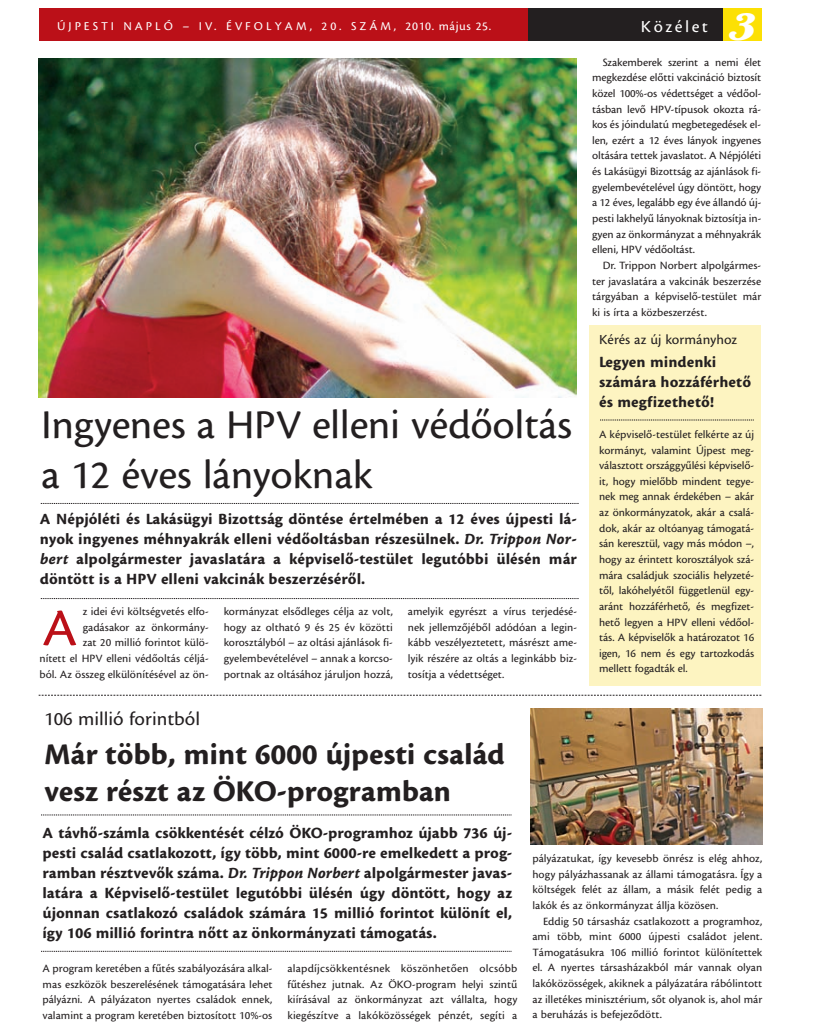
<style>
.page{position:relative;width:833px;height:1025px;background:#fff}
.page>*{position:absolute;margin:0;border:0;box-sizing:border-box;transform-origin:0 0}
.t1{font:55px "Cronos M";color:#bb1018}
.t2{font:42.5px/50px "Cronos M";letter-spacing:-.01em;color:#231f20}
.t3{font:40px "Eclat ICG";color:#fff}
.t4{font:700 31.25px/37.5px "Cronos M";letter-spacing:-.01em;color:#231f20}
.t5{font:20px "Cronos M";color:#231f20}
.t6{font:17.5px "Cronos M";letter-spacing:.145em;color:#fff}
.t7{font:700 16.25px/20px "Cronos M";color:#231f20;text-align:justify}
.t8{font:14.38px "Cronos M";color:#231f20}
.t9{font:12.5px "Cronos M";letter-spacing:.24em;color:#fff}
.t10{font:11.62px/15.6px "Cronos M";color:#231f20;text-align:justify}
.s1{font-style:italic}
</style>
<div class="page">
<div style="left:589px;top:326px;width:171px;height:359px;background:#fdf4c1"></div>
<svg style="left:41px;top:598px;width:537px;height:1px"></svg>
<svg style="left:41px;top:814px;width:470px;height:1px"></svg>
<svg style="left:41px;top:950px;width:470px;height:1px"></svg>
<svg style="left:600px;top:419px;width:154px;height:1px"></svg>
<svg style="left:41px;top:503px;width:537px;height:1px"></svg>
<div style="left:39px;top:9px;width:492px;height:32px;background:#bb1018"></div>
<div style="left:528px;top:9px;width:196px;height:32px;background:#231f20"></div>
<div style="left:723px;top:9px;width:39px;height:32px;background:#fce004"></div>
<svg style="left:39px;top:694px;width:722px;height:1px"></svg>
<img style="left:39px;top:59px;width:537px;height:338px">
<img style="left:531px;top:708px;width:231px;height:136px">
<p class="t9" style="left:57px;top:21px;width:435px">ÚJPESTI NAPLÓ – IV. ÉVFOLYAM, 20. SZÁM, 2010. május 25.</p>
<h3 class="t6" style="left:641px;top:19px;width:69px">Közélet</h3>
<h3 class="t3" style="left:729px;top:2px;width:29px">3</h3>
<h2 class="t2" style="left:41px;top:401px;width:532px">Ingyenes a HPV elleni védõoltás a 12 éves lányoknak</h2>
<p class="t7" style="left:40px;top:509px;width:538px">A Népjóléti és Lakásügyi Bizottság döntése értelmében a 12 éves újpesti lá&shy;nyok ingyenes méhnyakrák elleni védõoltásban részesülnek. <span class="s1">Dr. Trippon Nor&shy;bert</span> alpolgármester javaslatára a képviselõ-testület legutóbbi ülésén már döntött is a HPV elleni vakcinák beszerzésérõl.</p>
<p class="t10" style="left:40px;top:603px;width:171px;text-align:right">z idei évi költségvetés elfo&shy;gadásakor az önkormány-<br>zat 20 millió forintot külö-<br>nített el HPV elleni védõoltás céljá&shy;ból. Az összeg elkülönítésével az ön-</p>
<p class="t10" style="left:224px;top:603px;width:171px">kormányzat elsõdleges célja az volt, hogy az oltható 9 és 25 év közötti korosztályból – az oltási ajánlások fi&shy;gyelembevételével – annak a korcso&shy;portnak az oltásához járuljon hozzá,</p>
<p class="t10" style="left:408px;top:603px;width:171px">amelyik egyrészt a vírus terjedésé&shy;nek jellemzõjébõl adódóan a legin&shy;kább veszélyeztetett, másrészt ame&shy;lyik részére az oltás a leginkább biz&shy;tosítja a védettséget.</p>
<h1 class="t1" style="left:42px;top:605px;width:37px">A</h1>
<h3 class="t5" style="left:44px;top:710px;width:157px">106 millió forintból</h3>
<h3 class="t4" style="left:44px;top:736px;width:462px">Már több, mint 6000 újpesti család vesz részt az ÖKO-programban</h3>
<p class="t10" style="left:592px;top:55px;width:171px;text-indent:11px">Szakemberek szerint a nemi élet megkezdése elõtti vakcináció biztosít közel 100%-os védettséget a védõol&shy;tásban levõ HPV-típusok okozta rá&shy;kos és jóindulatú megbetegedések el&shy;len, ezért a 12 éves lányok ingyenes oltására tettek javaslatot. A Népjóléti és Lakásügyi Bizottság az ajánlások fi&shy;gyelembevételével úgy döntött, hogy a 12 éves, legalább egy éve állandó új&shy;pesti lakhelyû lányoknak biztosítja in&shy;gyen az önkormányzat a méhnyakrák elleni, HPV védõoltást.</p>
<p class="t10" style="left:592px;top:258px;width:171px;text-indent:11px">Dr. Trippon Norbert alpolgármes&shy;ter javaslatára a vakcinák beszerzése tárgyában a képviselõ-testület már ki is írta a közbeszerzést.</p>
<p class="t8" style="left:599px;top:333px;width:139px">Kérés az új kormányhoz</p>
<h3 class="t7" style="left:599px;top:352px;width:153px;text-align:left">Legyen mindenki számára hozzáférhetõ és megfizethetõ!</h3>
<p class="t10" style="left:599px;top:426px;width:156px">A képviselõ-testület felkérte az új kormányt, valamint Újpest meg&shy;választott országgyûlési képviselõ&shy;it, hogy mielõbb mindent tegye&shy;nek meg annak érdekében – akár az önkormányzatok, akár a csalá&shy;dok, akár az oltóanyag támogatá&shy;sán keresztül, vagy más módon –, hogy az érintett korosztályok szá&shy;mára családjuk szociális helyzeté&shy;tõl, lakóhelyétõl függetlenül egy&shy;aránt hozzáférhetõ, és megfizet&shy;hetõ legyen a HPV elleni védõol&shy;tás. A képviselõk a határozatot 16 igen, 16 nem és egy tartozkodás mellett fogadták el.</p>
<p class="t7" style="left:43px;top:823px;width:471px">A távhõ-számla csökkentését célzó ÖKO-programhoz újabb 736 új&shy;pesti család csatlakozott, így több, mint 6000-re emelkedett a prog&shy;ramban résztvevõk száma. <span class="s1">Dr. Trippon Norbert</span> alpolgármester javas&shy;latára a Képviselõ-testület legutóbbi ülésén úgy döntött, hogy az újonnan csatlakozó családok számára 15 millió forintot különít el, így 106 millió forintra nõtt az önkormányzati támogatás.</p>
<p class="t10" style="left:43px;top:960px;width:231px">A program keretében a fûtés szabályozására alkal&shy;mas eszközök beszerelésének támogatására lehet pályázni. A pályázaton nyertes családok ennek, valamint a program keretében biztosított 10%-os</p>
<p class="t10" style="left:287px;top:960px;width:231px">alapdíjcsökkentésnek köszönhetõen olcsóbb fûtéshez jutnak. Az ÖKO-program helyi szintû kiírásával az önkormányzat azt vállalta, hogy kiegészítve a lakóközösségek pénzét, segíti a</p>
<p class="t10" style="left:532px;top:850px;width:231px">pályázatukat, így kevesebb önrész is elég ahhoz, hogy pályázhassanak az állami támogatásra. Így a költségek felét az állam, a másik felét pedig a lakók és az önkormányzat állja közösen.</p>
<p class="t10" style="left:532px;top:913px;width:231px;text-indent:11px">Eddig 50 társasház csatlakozott a programhoz, ami több, mint 6000 újpesti családot jelent.<br>Támogatásukra 106 millió forintot különítettek el. A nyertes társasházakból már vannak olyan lakóközösségek, akiknek a pályázatára rábólintott az illetékes minisztérium, sõt olyanok is, ahol már a beruházás is befejezõdött.</p>
</div>
